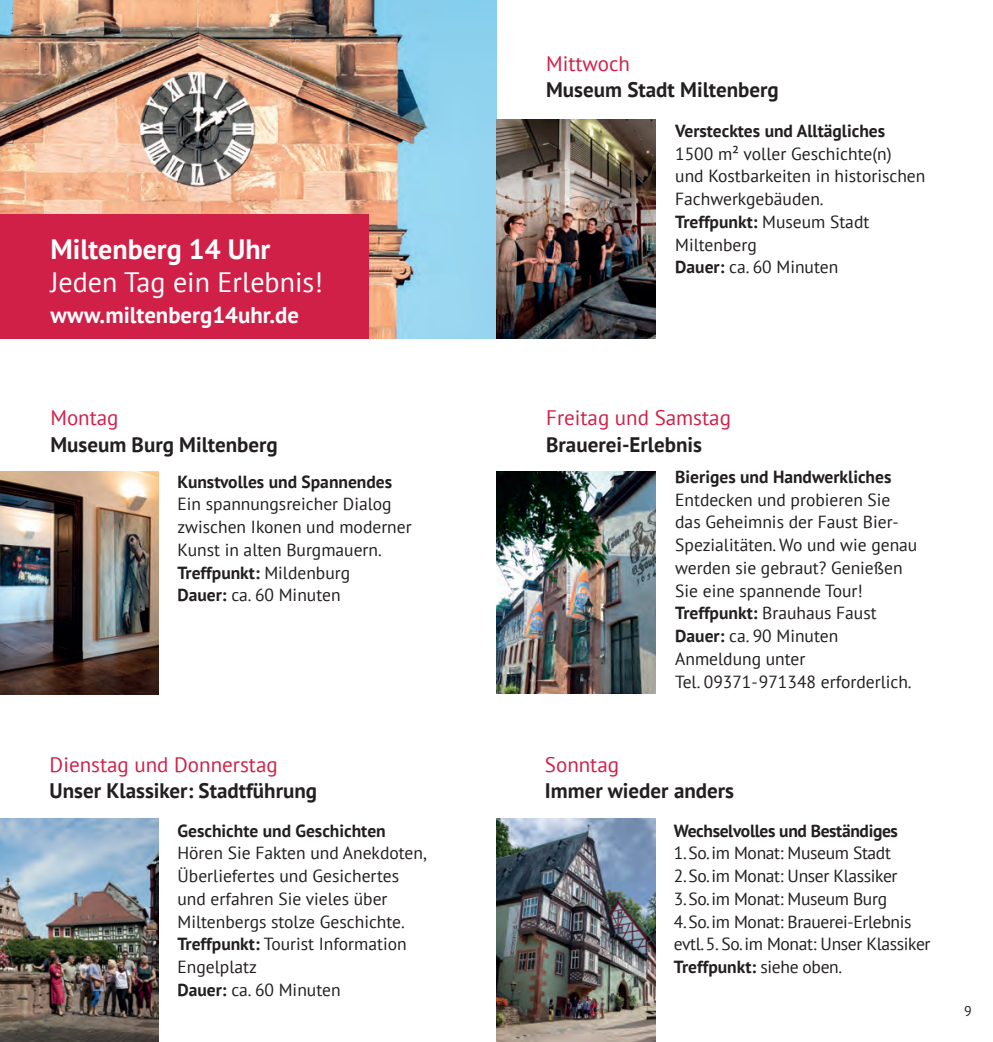
<style>
.page{position:relative;width:993px;height:1042px;background:#fff}
.page>*{position:absolute;margin:0;border:0;box-sizing:border-box;transform-origin:0 0}
.t1{font:28px "PT Sans";color:#fff}
.t2{font:700 28px "PT Sans";color:#fff}
.t3{font:700 22.75px "PT Sans";color:#fff}
.t4{font:700 21px "PT Sans";color:#231f20}
.t5{font:21px "PT Sans";color:#d12048}
.t6{font:17.5px/22.8px "PT Sans";color:#231f20}
.t7{font:17.5px/22.8px "PT Sans";letter-spacing:-.02em;color:#231f20}
.t8{font:700 17.5px "PT Sans";color:#231f20}
.t9{font:700 17.5px "PT Sans";letter-spacing:-.02em;color:#231f20}
.t10{font:14px "PT Sans";color:#231f20}
.s1{font-weight:700}
</style>
<div class="page">
<img style="left:0;top:0;width:496px;height:339px">
<img style="left:0;top:819px;width:159px;height:223px">
<img style="left:0;top:471px;width:159px;height:223px">
<img style="left:496px;top:471px;width:159px;height:222px">
<img style="left:496px;top:819px;width:159px;height:223px">
<img style="left:496px;top:120px;width:159px;height:219px">
<div style="left:0;top:215px;width:368px;height:124px;background:#d12048"></div>
<h1 class="t2" style="left:50px;top:230px;width:221px">Miltenberg 14 Uhr</h1>
<h1 class="t1" style="left:50px;top:264px;width:274px">Jeden Tag ein Erlebnis!</h1>
<h2 class="t3" style="left:50px;top:300px;width:250px">www.miltenberg14uhr.de</h2>
<p class="t5" style="left:50px;top:404px;width:70px">Montag</p>
<p class="t4" style="left:50px;top:430px;width:229px">Museum Burg Miltenberg</p>
<p class="t8" style="left:177px;top:470px;width:216px">Kunstvolles und Spannendes</p>
<p class="t6" style="left:177px;top:492px;width:236px">Ein spannungsreicher Dialog zwischen Ikonen und moderner<br>Kunst in alten Burgmauern.<br><span class="s1">Treffpunkt:</span> Mildenburg<br><span class="s1">Dauer:</span> ca. 60 Minuten</p>
<p class="t5" style="left:50px;top:751px;width:229px">Dienstag und Donnerstag</p>
<p class="t4" style="left:50px;top:777px;width:269px">Unser Klassiker: Stadtführung</p>
<p class="t8" style="left:177px;top:819px;width:210px">Geschichte und Geschichten</p>
<p class="t6" style="left:177px;top:841px;width:250px">Hören Sie Fakten und Anekdoten,<br>Überliefertes und Gesichertes und erfahren Sie vieles über<br>Miltenbergs stolze Geschichte.<br><span class="s1">Treffpunkt:</span> Tourist Information<br>Engelplatz<br><span class="s1">Dauer:</span> ca. 60 Minuten</p>
<p class="t5" style="left:546px;top:50px;width:85px">Mittwoch</p>
<p class="t4" style="left:546px;top:76px;width:234px">Museum Stadt Miltenberg</p>
<p class="t8" style="left:675px;top:119px;width:211px">Verstecktes und Alltägliches</p>
<p class="t6" style="left:675px;top:142px;width:251px">1500 m² voller Geschichte(n)<br>und Kostbarkeiten in historischen<br>Fachwerkgebäuden.<br><span class="s1">Treffpunkt:</span> Museum Stadt<br>Miltenberg<br><span class="s1">Dauer:</span> ca. 60 Minuten</p>
<p class="t5" style="left:546px;top:404px;width:186px">Freitag und Samstag</p>
<p class="t4" style="left:546px;top:430px;width:157px">Brauerei-Erlebnis</p>
<p class="t8" style="left:675px;top:465px;width:218px">Bieriges und Handwerkliches</p>
<p class="t6" style="left:675px;top:488px;width:243px">Entdecken und probieren Sie das Geheimnis der Faust Bier-<br>Spezialitäten. Wo und wie genau werden sie gebraut? Genießen<br>Sie eine spannende Tour!<br><span class="s1">Treffpunkt:</span> Brauhaus Faust<br><span class="s1">Dauer:</span> ca. 90 Minuten<br>Anmeldung unter<br>Tel. 09371-971348 erforderlich.</p>
<p class="t5" style="left:544px;top:751px;width:76px">Sonntag</p>
<p class="t4" style="left:544px;top:777px;width:191px">Immer wieder anders</p>
<p class="t9" style="left:673px;top:819px;width:225px">Wechselvolles und Beständiges</p>
<p class="t7" style="left:673px;top:841px;width:218px">1. So. im Monat: Museum Stadt</p>
<p class="t7" style="left:673px;top:864px;width:225px">2. So. im Monat: Unser Klassiker</p>
<p class="t7" style="left:673px;top:887px;width:214px">3. So. im Monat: Museum Burg</p>
<p class="t7" style="left:673px;top:909px;width:258px">4. So. im Monat: Brauerei-Erlebnis evtl. 5. So. im Monat: Unser Klassiker<br><span class="s1">Treffpunkt:</span> siehe oben.</p>
<p class="t10" style="left:963px;top:1002px;width:9px">9</p>
</div>
